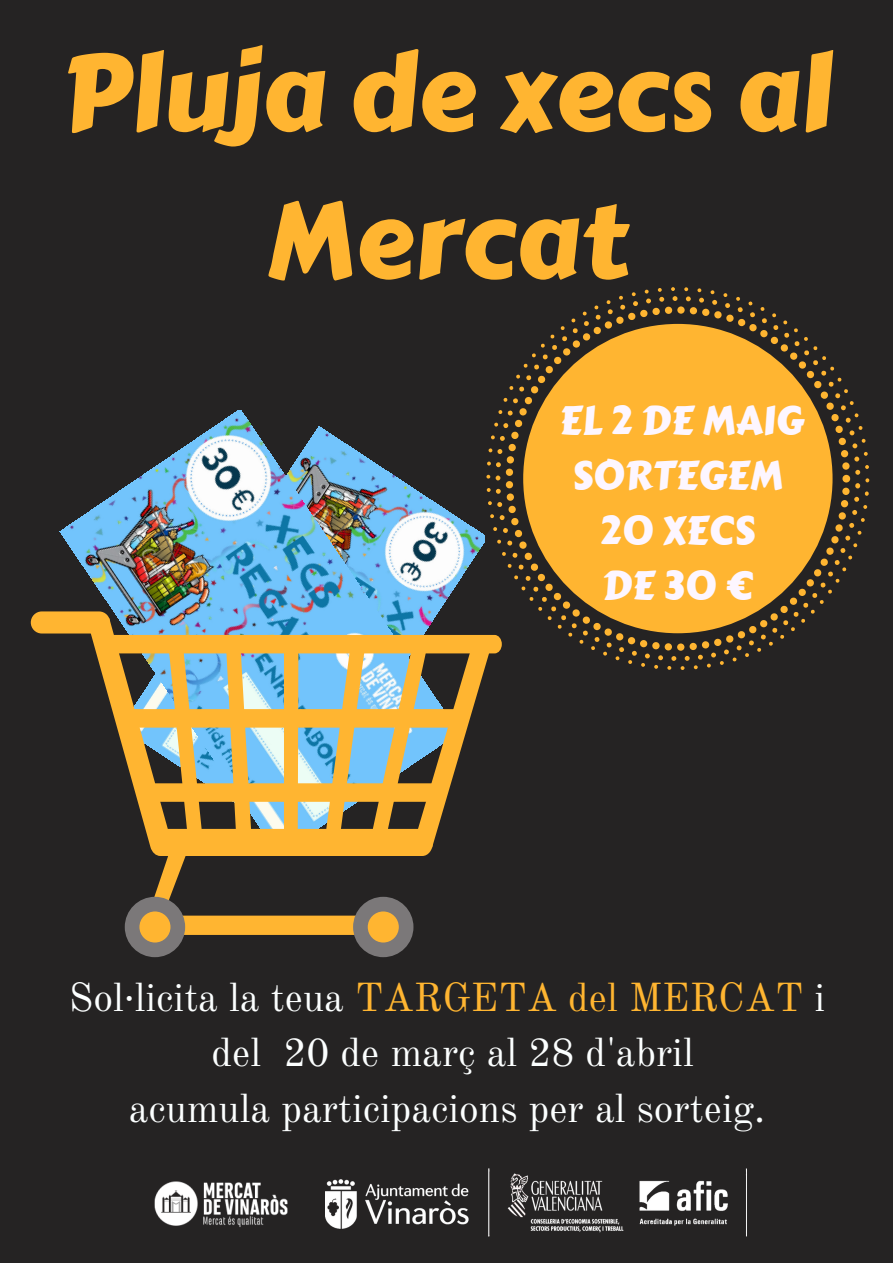
<style>
.page{position:relative;width:893px;height:1263px;background:#252323}
.page>*{position:absolute;margin:0;border:0;box-sizing:border-box;transform-origin:0 0}
.t1{font:105.9px/147.4px "Carter One";color:#ffb531;text-align:center}
.t2{font:39.75px/55.2px "Old Standard TT";color:#fcffff;text-align:center}
.t3{font:39.75px/55.2px "Carter One";color:#fdf6ff;text-align:center}
.s1{color:#ffb531}
</style>
<div class="page">
<img style="left:458px;top:518px;width:27px;height:64px">
<img style="left:60px;top:410px;width:398px;height:201px">
<svg style="left:31px;top:611px;width:455px;height:324px"></svg>
<div style="left:125px;top:897px;width:60px;height:60px;background:#7b7879;border-radius:50%"></div>
<div style="left:139px;top:911px;width:31px;height:31px;background:#ffb531;border-radius:50%"></div>
<div style="left:353px;top:897px;width:60px;height:60px;background:#7b7879;border-radius:50%"></div>
<div style="left:368px;top:911px;width:31px;height:31px;background:#ffb531;border-radius:50%"></div>
<svg style="left:486px;top:287px;width:383px;height:383px;fill:#ffb531"></svg>
<img style="left:340px;top:1169px;width:407px;height:67px">
<img style="left:154px;top:1179px;width:186px;height:50px">
<h1 class="t1" style="left:61px;top:20px;width:772px">Pluja de xecs al<br>Mercat</h1>
<p class="t3" style="left:559px;top:393px;width:246px">EL 2 DE MAIG<br>SORTEGEM<br>20 XECS<br>DE30€</p>
<p class="t2" style="left:69px;top:970px;width:758px">Sol·licita la teua <span class="s1">TARGETA del MERCAT</span> i del 20 de març al 28 d'abril<br>acumula participacions per al sorteig.</p>
</div>
